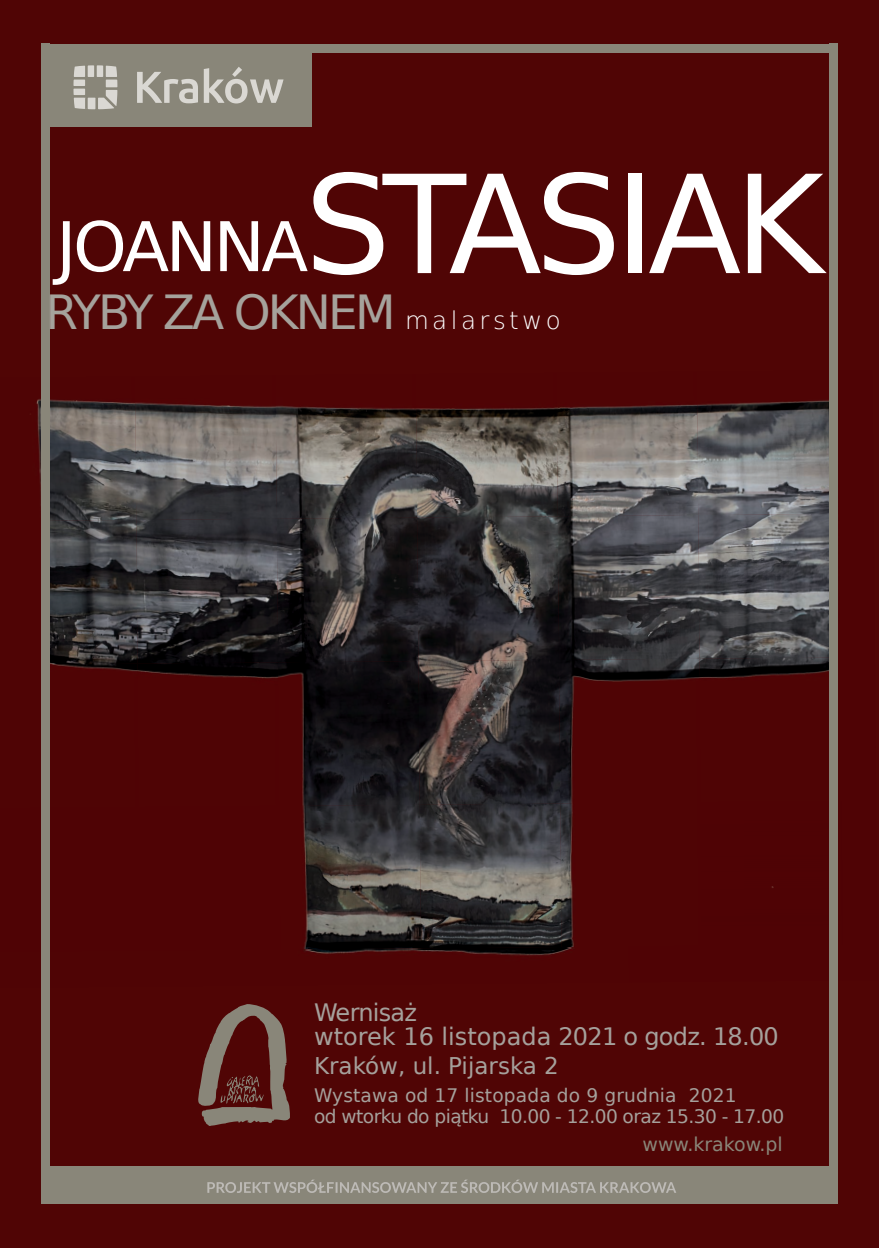
<style>
.page{position:relative;width:879px;height:1248px;background:#fff}
.page>*{position:absolute;margin:0;border:0;box-sizing:border-box;transform-origin:0 0}
.t1{font:136.2px "DejaVu Sans";letter-spacing:-.05em;color:#fff}
.t2{font:68.5px "DejaVu Sans";letter-spacing:-.05em;color:#fff}
.t3{font:47px "DejaVu Sans";letter-spacing:-.06em;color:#a5a29c}
.t4{font:24px/24px "DejaVu Sans";letter-spacing:-.03em;color:#a5a19c}
.t5{font:23px "DejaVu Sans";color:#a5a19c}
.t6{font:19px "DejaVu Sans";color:#898679}
.t7{font:18.6px/21px "DejaVu Sans";letter-spacing:.005em;color:#a5a19c}
.s1{font-weight:200;font-size:24.5px;color:#fff}
</style>
<div class="page">
<div style="left:0;top:0;width:879px;height:1247px;background:#500505"></div>
<img style="left:36px;top:399px;width:239px;height:121px">
<img style="left:275px;top:406px;width:141px;height:111px">
<img style="left:416px;top:407px;width:141px;height:251px">
<img style="left:556px;top:400px;width:273px;height:116px">
<img style="left:837px;top:370px;width:1px;height:143px">
<img style="left:50px;top:520px;width:86px;height:143px">
<img style="left:136px;top:517px;width:283px;height:146px">
<img style="left:557px;top:515px;width:141px;height:143px">
<img style="left:698px;top:513px;width:140px;height:287px">
<img style="left:50px;top:663px;width:87px;height:9px">
<img style="left:137px;top:661px;width:281px;height:143px">
<img style="left:418px;top:658px;width:283px;height:146px">
<img style="left:302px;top:804px;width:117px;height:142px">
<img style="left:419px;top:803px;width:141px;height:143px">
<img style="left:560px;top:802px;width:140px;height:144px">
<img style="left:700px;top:800px;width:138px;height:144px">
<img style="left:304px;top:946px;width:270px;height:10px">
<img style="left:631px;top:944px;width:207px;height:38px">
<div style="left:42px;top:44px;width:795px;height:8px;background:#898679"></div>
<div style="left:42px;top:1166px;width:795px;height:37px;background:#898679"></div>
<div style="left:41px;top:44px;width:9px;height:1160px;background:#898679"></div>
<div style="left:829px;top:44px;width:8px;height:1160px;background:#898679"></div>
<div style="left:42px;top:44px;width:269px;height:83px;background:#898679"></div>
<svg style="left:73px;top:65px;width:210px;height:44px"></svg>
<svg style="left:207px;top:1179px;width:469px;height:13px"></svg>
<svg style="left:198px;top:1004px;width:92px;height:122px"></svg>
<h1 class="t1" style="left:304px;top:114px;width:521px">STASIAK</h1>
<h3 class="t3" style="left:45px;top:274px;width:517px">RYBY ZA OKNEM <span class="s1">malarstwo</span></h3>
<h2 class="t2" style="left:56px;top:191px;width:253px">JOANNA</h2>
<p class="t4" style="left:314px;top:1000px;width:466px">Wernisaż<br>wtorek 16 listopada 2021 o godz. 18.00</p>
<p class="t5" style="left:314px;top:1047px;width:246px">Kraków, ul. Pijarska 2</p>
<p class="t7" style="left:314px;top:1084px;width:472px">Wystawa od 17 listopada do 9 grudnia 2021<br>od wtorku do piątku 10.00 - 12.00 oraz 15.30 - 17.00</p>
<p class="t6" style="left:642px;top:1128px;width:142px">www.krakow.pl</p>
</div>
